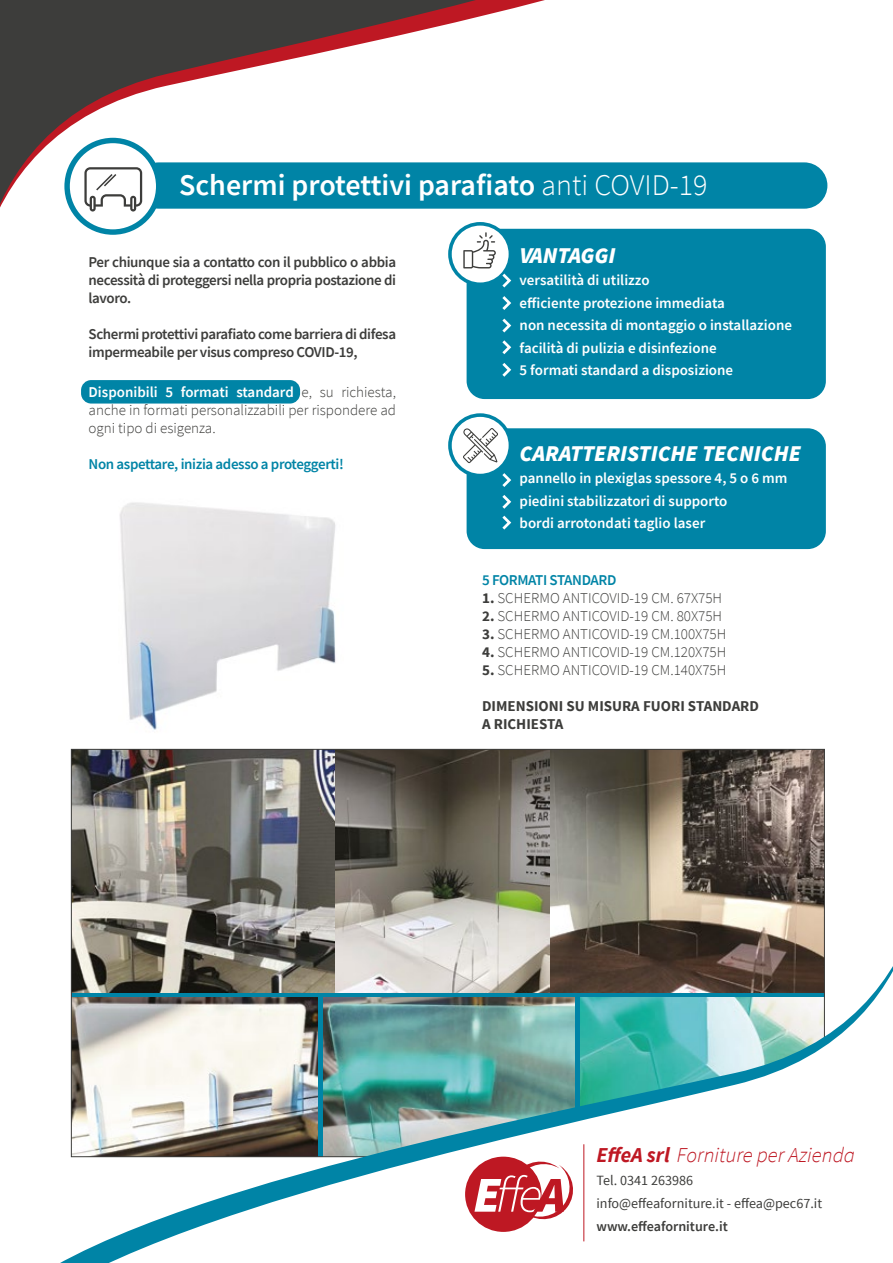
<style>
.page{position:relative;width:893px;height:1263px;background:#fff}
.page>*{position:absolute;margin:0;border:0;box-sizing:border-box;transform-origin:0 0}
.t1{font:600 30px "Source Sans Pro";color:#fff}
.t2{font:italic 900 22.5px "Source Sans Pro";color:#fff}
.t3{font:italic 300 21.15px "Source Sans Pro";color:#be1823}
.t4{font:300 15px/18px "Source Sans Pro";color:#3d3d3b;text-align:justify}
.t5{font:600 15px/22.5px "Source Sans Pro";color:#fff}
.t6{font:600 15px/18px "Source Sans Pro";letter-spacing:-.025em;color:#3d3d3b;text-align:justify}
.t7{font:600 15px "Source Sans Pro";letter-spacing:-.025em;color:#0084a6}
.t8{font:700 15px/18px "Source Sans Pro";color:#3d3d3b}
.t9{font:14.1px/23px "Source Sans Pro";color:#3d3d3b}
.t10{font:600 14.1px "Source Sans Pro";color:#3d3d3b}
.s1{font-weight:300}
.s2{font-weight:600;color:#fff}
.s3{font-weight:700}
</style>
<div class="page">
<div style="left:81px;top:380px;width:219px;height:24px;background:#0084a6;border-radius:10px"></div>
<div style="left:467px;top:229px;width:359px;height:170px;background:#0084a6;border-radius:18px"></div>
<div style="left:467px;top:428px;width:359px;height:121px;background:#0084a6;border-radius:18px"></div>
<img style="left:70px;top:502px;width:329px;height:286px">
<svg style="left:0;top:0;width:828px;height:243px"></svg>
<svg style="left:64px;top:138px;width:97px;height:97px"></svg>
<div style="left:136px;top:162px;width:691px;height:47px;background:#0084a6;border-radius:23px"></div>
<div style="left:70px;top:143px;width:86px;height:86px;background:#fff;border-radius:50%"></div>
<img style="left:73px;top:751px;width:263px;height:107px">
<img style="left:549px;top:751px;width:274px;height:107px">
<img style="left:336px;top:751px;width:213px;height:107px">
<svg style="left:84px;top:167px;width:58px;height:45px"></svg>
<img style="left:60px;top:858px;width:833px;height:405px">
<div style="left:465px;top:1157px;width:77px;height:75px;background:#be1823;border-radius:50%"></div>
<svg style="left:474px;top:1158px;width:103px;height:65px"></svg>
<hr style="left:583px;top:1144px;width:1px;height:97px;background:#be1823">
<svg style="left:448px;top:222px;width:64px;height:64px"></svg>
<div style="left:452px;top:226px;width:57px;height:56px;background:#fff;border-radius:50%"></div>
<svg style="left:448px;top:413px;width:64px;height:64px"></svg>
<div style="left:452px;top:417px;width:57px;height:57px;background:#fff;border-radius:50%"></div>
<svg style="left:463px;top:428px;width:35px;height:35px"></svg>
<svg style="left:502px;top:274px;width:9px;height:13px"></svg>
<svg style="left:502px;top:296px;width:9px;height:14px"></svg>
<svg style="left:502px;top:319px;width:9px;height:13px"></svg>
<svg style="left:502px;top:340px;width:9px;height:14px"></svg>
<svg style="left:502px;top:363px;width:9px;height:14px"></svg>
<svg style="left:502px;top:473px;width:9px;height:14px"></svg>
<svg style="left:502px;top:495px;width:9px;height:14px"></svg>
<svg style="left:502px;top:516px;width:9px;height:14px"></svg>
<svg style="left:463px;top:232px;width:33px;height:36px"></svg>
<h1 class="t1" style="left:179px;top:165px;width:530px">Schermi protettivi parafiato <span class="s1">anti COVID-19</span></h1>
<p class="t6" style="left:89px;top:252px;width:309px">Per chiunque sia a contatto con il pubblico o abbia necessità di proteggersi nella propria postazione di lavoro.</p>
<p class="t6" style="left:89px;top:324px;width:309px">Schermi protettivi parafiato come barriera di difesa impermeabile per visus compreso COVID-19,</p>
<p class="t4" style="left:89px;top:383px;width:309px"><span class="s2">Disponibili 5 formati standard</span> e, su richiesta, anche in formati personalizzabili per rispondere ad ogni tipo di esigenza.</p>
<p class="t7" style="left:89px;top:454px;width:257px">Non aspettare, inizia adesso a proteggerti!</p>
<h2 class="t2" style="left:520px;top:240px;width:97px">VANTAGGI</h2>
<p class="t5" style="left:520px;top:269px;width:274px">versatilità di utilizzo<br>efficiente protezione immediata<br>non necessita di montaggio o installazione facilità di pulizia e disinfezione<br>5 formati standard a disposizione</p>
<h2 class="t2" style="left:520px;top:438px;width:283px">CARATTERISTICHE TECNICHE</h2>
<p class="t5" style="left:520px;top:467px;width:269px">pannello in plexiglas spessore 4, 5 o 6 mm piedini stabilizzatori di supporto<br>bordi arrotondati taglio laser</p>
<p class="t7" style="left:482px;top:571px;width:136px">5 FORMATI STANDARD</p>
<p class="t4" style="left:482px;top:589px;width:242px"><span class="s3">1.</span> SCHERMO ANTICOVID-19 CM. 67X75H</p>
<p class="t4" style="left:482px;top:607px;width:242px"><span class="s3">2.</span> SCHERMO ANTICOVID-19 CM. 80X75H</p>
<p class="t4" style="left:482px;top:625px;width:246px"><span class="s3">3.</span> SCHERMO ANTICOVID-19 CM.100X75H</p>
<p class="t4" style="left:482px;top:643px;width:246px"><span class="s3">4.</span> SCHERMO ANTICOVID-19 CM.120X75H</p>
<p class="t4" style="left:482px;top:661px;width:246px"><span class="s3">5.</span> SCHERMO ANTICOVID-19 CM.140X75H</p>
<p class="t8" style="left:482px;top:698px;width:278px">DIMENSIONI SU MISURA FUORI STANDARD<br>A RICHIESTA</p>
<h3 class="t3" style="left:596px;top:1143px;width:260px"><span class="s3">EffeA srl</span> Forniture per Azienda</h3>
<p class="t9" style="left:596px;top:1169px;width:227px">Tel. 0341 263986 info@effeaforniture.it - effea@pec67.it</p>
<p class="t10" style="left:596px;top:1217px;width:133px">www.effeaforniture.it</p>
</div>
